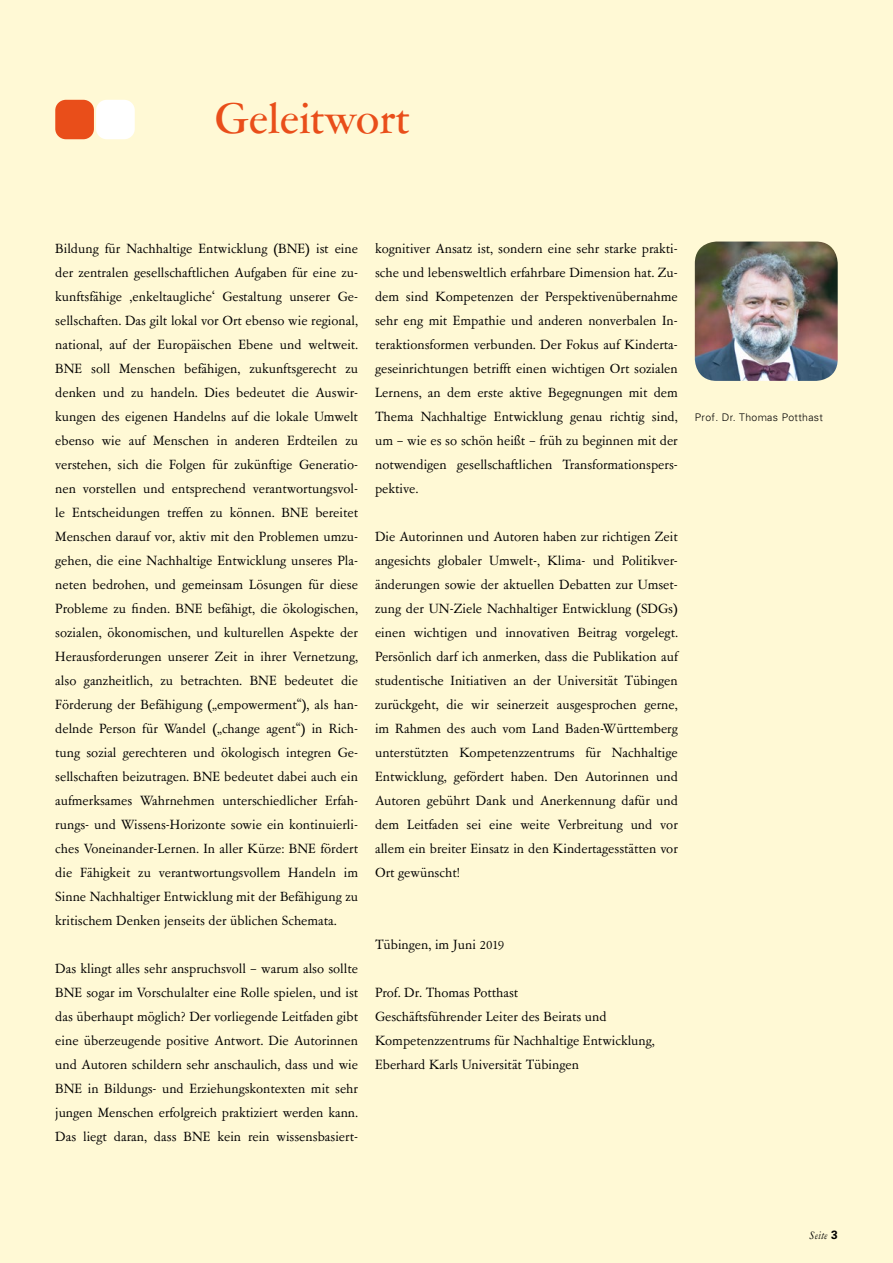
<style>
.page{position:relative;width:893px;height:1263px;background:#fff9d5}
.page>*{position:absolute;margin:0;border:0;box-sizing:border-box;transform-origin:0 0}
.t1{font:500 48px "Garamont Amst SH";letter-spacing:.01em;color:#e94e1a}
.t2{font:15px/24px "Garamont Amst SB";color:#000;text-align:justify}
.t3{font:italic 12px "Garamont Amst SB";letter-spacing:.03em;color:#000}
.t4{font:300 10.5px "Univers";letter-spacing:.03em;color:#000}
.s1{font-family:"Univers LT Pro 65";font-weight:700;font-style:normal}
</style>
<div class="page">
<div style="left:55px;top:100px;width:39px;height:39px;background:#e94e1a;border-radius:11px"></div>
<div style="left:96px;top:100px;width:39px;height:39px;background:#fff;border-radius:11px"></div>
<img style="left:695px;top:242px;width:143px;height:139px">
<h1 class="t1" style="left:215px;top:95px;width:195px">Geleitwort</h1>
<p class="t2" style="left:55px;top:237px;width:304px">Bildung für Nachhaltige Entwicklung (BNE) ist eine der zentralen gesellschaftlichen Aufgaben für eine zu&shy;kunftsfähige ‚enkeltaugliche‘ Gestaltung unserer Ge&shy;sellschaften. Das gilt lokal vor Ort ebenso wie regional, national, auf der Europäischen Ebene und weltweit.<br>BNE soll Menschen befähigen, zukunftsgerecht zu denken und zu handeln. Dies bedeutet die Auswir&shy;kungen des eigenen Handelns auf die lokale Umwelt ebenso wie auf Menschen in anderen Erdteilen zu verstehen, sich die Folgen für zukünftige Generatio&shy;nen vorstellen und entsprechend verantwortungsvol&shy;le Entscheidungen treffen zu können. BNE bereitet Menschen darauf vor, aktiv mit den Problemen umzu&shy;gehen, die eine Nachhaltige Entwicklung unseres Pla&shy;neten bedrohen, und gemeinsam Lösungen für diese Probleme zu finden. BNE befähigt, die ökologischen, sozialen, ökonomischen, und kulturellen Aspekte der Herausforderungen unserer Zeit in ihrer Vernetzung, also ganzheitlich, zu betrachten. BNE bedeutet die Förderung der Befähigung („empowerment“), als han&shy;delnde Person für Wandel („change agent“) in Rich&shy;tung sozial gerechteren und ökologisch integren Ge&shy;sellschaften beizutragen. BNE bedeutet dabei auch ein aufmerksames Wahrnehmen unterschiedlicher Erfah&shy;rungs- und Wissens-Horizonte sowie ein kontinuierli&shy;ches Voneinander-Lernen. In aller Kürze: BNE fördert die Fähigkeit zu verantwortungsvollem Handeln im Sinne Nachhaltiger Entwicklung mit der Befähigung zu kritischem Denken jenseits der üblichen Schemata.</p>
<p class="t2" style="left:55px;top:957px;width:304px">Das klingt alles sehr anspruchsvoll – warum also sollte BNE sogar im Vorschulalter eine Rolle spielen, und ist das überhaupt möglich? Der vorliegende Leitfaden gibt eine überzeugende positive Antwort. Die Autorinnen und Autoren schildern sehr anschaulich, dass und wie BNE in Bildungs- und Erziehungskontexten mit sehr jungen Menschen erfolgreich praktiziert werden kann.<br>Das liegt daran, dass BNE kein rein wissensbasiert-</p>
<p class="t2" style="left:375px;top:237px;width:304px">kognitiver Ansatz ist, sondern eine sehr starke prakti&shy;sche und lebensweltlich erfahrbare Dimension hat. Zu&shy;dem sind Kompetenzen der Perspektivenübernahme sehr eng mit Empathie und anderen nonverbalen In&shy;teraktionsformen verbunden. Der Fokus auf Kinderta&shy;geseinrichtungen betrifft einen wichtigen Ort sozialen Lernens, an dem erste aktive Begegnungen mit dem Thema Nachhaltige Entwicklung genau richtig sind, um – wie es so schön heißt – früh zu beginnen mit der notwendigen gesellschaftlichen Transformationspers&shy;pektive.</p>
<p class="t2" style="left:375px;top:525px;width:304px">Die Autorinnen und Autoren haben zur richtigen Zeit angesichts globaler Umwelt-, Klima- und Politikver&shy;änderungen sowie der aktuellen Debatten zur Umset&shy;zung der UN-Ziele Nachhaltiger Entwicklung (SDGs) einen wichtigen und innovativen Beitrag vorgelegt.<br>Persönlich darf ich anmerken, dass die Publikation auf studentische Initiativen an der Universität Tübingen zurückgeht, die wir seinerzeit ausgesprochen gerne, im Rahmen des auch vom Land Baden-Württemberg unterstützten Kompetenzzentrums für Nachhaltige Entwicklung, gefördert haben. Den Autorinnen und Autoren gebührt Dank und Anerkennung dafür und dem Leitfaden sei eine weite Verbreitung und vor allem ein breiter Einsatz in den Kindertagesstätten vor Ort gewünscht!</p>
<p class="t4" style="left:695px;top:411px;width:130px">Prof. Dr. Thomas Potthast</p>
<p class="t2" style="left:375px;top:933px;width:131px">Tübingen, im Juni 2019</p>
<p class="t2" style="left:375px;top:981px;width:281px;text-align:left">Prof. Dr. Thomas Potthast<br>Geschäftsführender Leiter des Beirats und Kompetenzzentrums für Nachhaltige Entwicklung, Eberhard Karls Universität Tübingen</p>
<p class="t3" style="left:810px;top:1228px;width:30px">Seite <span class="s1">3</span></p>
</div>
